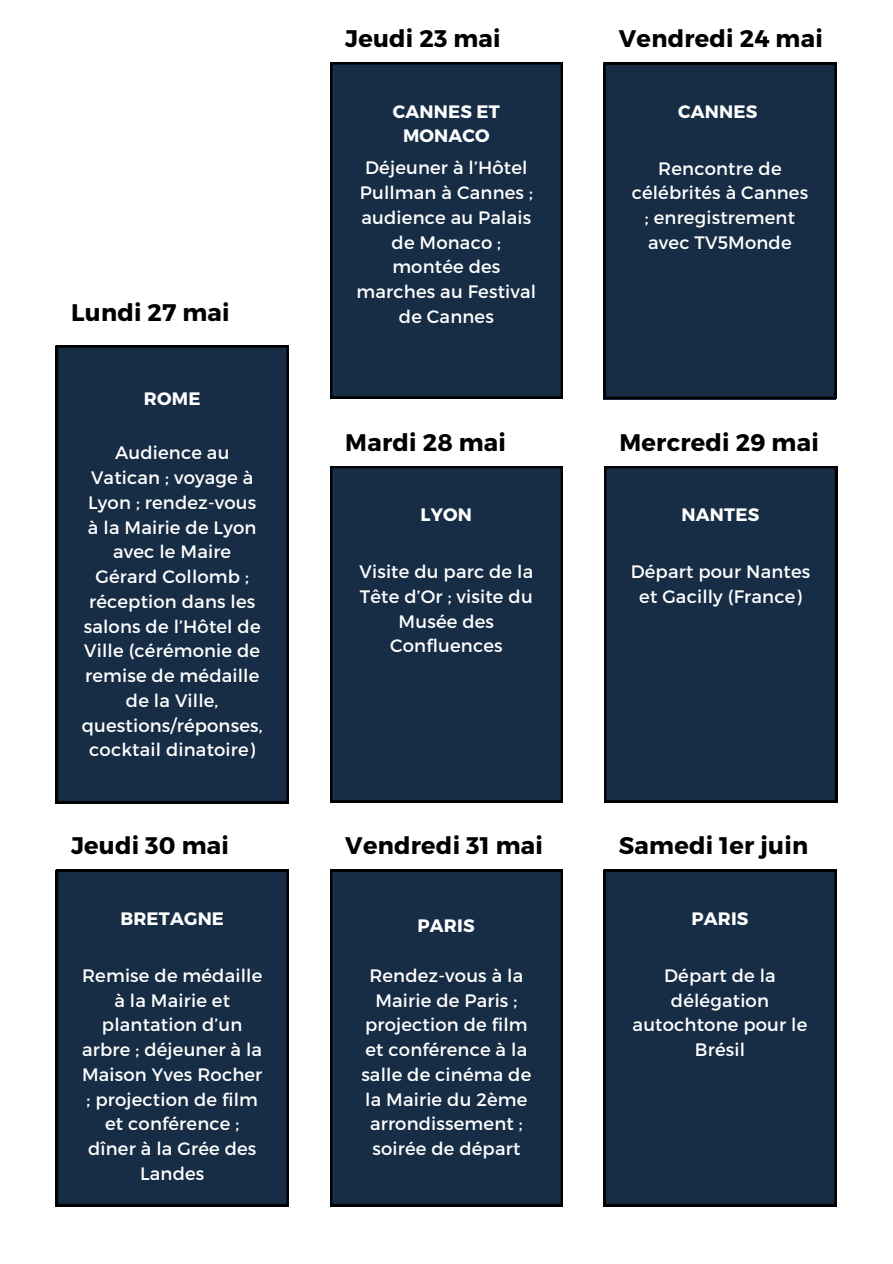
<style>
.page{position:relative;width:893px;height:1264px;background:#fff}
.page>*{position:absolute;margin:0;border:0;box-sizing:border-box;transform-origin:0 0}
.t1{font:700 24px "Montserrat";letter-spacing:.01em;color:#000}
.t2{font:18px/24.8px "Montserrat";letter-spacing:.01em;color:#fff;text-align:center}
.t3{font:700 18px/24.8px "Montserrat";letter-spacing:.01em;color:#fff;text-align:center}
</style>
<div class="page">
<div style="left:56px;top:345px;width:233px;height:458px;background:#172d45"></div>
<div style="left:330px;top:466px;width:233px;height:336px;background:#172d45"></div>
<div style="left:604px;top:466px;width:233px;height:336px;background:#172d45"></div>
<div style="left:56px;top:869px;width:233px;height:336px;background:#172d45"></div>
<div style="left:330px;top:869px;width:233px;height:336px;background:#172d45"></div>
<div style="left:603px;top:869px;width:233px;height:336px;background:#172d45"></div>
<div style="left:603px;top:63px;width:233px;height:336px;background:#172d45"></div>
<div style="left:330px;top:62px;width:233px;height:336px;background:#172d45"></div>
<p class="t1" style="left:71px;top:296px;width:160px">Lundi 27 mai</p>
<p class="t3" style="left:144px;top:385px;width:58px">ROME</p>
<p class="t2" style="left:82px;top:439px;width:182px">Audience au<br>Vatican ; voyage à<br>Lyon ; rendez-vous à la Mairie de Lyon avec le Maire<br>Gérard Collomb ; réception dans les salons de l’Hôtel de<br>Ville (cérémonie de remise de médaille de la Ville, questions/réponses, cocktail dinatoire)</p>
<p class="t1" style="left:71px;top:830px;width:159px">Jeudi 30 mai</p>
<p class="t3" style="left:120px;top:905px;width:105px">BRETAGNE</p>
<p class="t2" style="left:82px;top:962px;width:182px">Remise de médaille à la Mairie et plantation d’un arbre ; déjeuner à la<br>Maison Yves Rocher ; projection de film et conférence ; dîner à la Grée des<br>Landes</p>
<p class="t1" style="left:345px;top:23px;width:157px">Jeudi 23 mai</p>
<p class="t1" style="left:619px;top:23px;width:205px">Vendredi 24 mai</p>
<p class="t3" style="left:393px;top:98px;width:108px">CANNES ET<br>MONACO</p>
<p class="t3" style="left:678px;top:98px;width:81px">CANNES</p>
<p class="t2" style="left:356px;top:155px;width:181px">Déjeuner à l’Hôtel<br>Pullman à Cannes ; audience au Palais de Monaco ; montée des marches au Festival de Cannes</p>
<p class="t2" style="left:631px;top:155px;width:178px">Rencontre de célébrités à Cannes ; enregistrement avec TV5Monde</p>
<p class="t1" style="left:345px;top:426px;width:162px">Mardi 28 mai</p>
<p class="t1" style="left:619px;top:426px;width:201px">Mercredi 29 mai</p>
<p class="t3" style="left:420px;top:502px;width:53px">LYON</p>
<p class="t3" style="left:681px;top:502px;width:79px">NANTES</p>
<p class="t2" style="left:359px;top:558px;width:175px">Visite du parc de la<br>Tête d’Or ; visite du<br>Musée des<br>Confluences</p>
<p class="t2" style="left:630px;top:558px;width:181px">Départ pour Nantes et Gacilly (France)</p>
<p class="t1" style="left:345px;top:830px;width:199px">Vendredi 31 mai</p>
<p class="t1" style="left:619px;top:830px;width:191px">Samedi 1er juin</p>
<p class="t3" style="left:417px;top:911px;width:59px">PARIS</p>
<p class="t3" style="left:691px;top:905px;width:59px">PARIS</p>
<p class="t2" style="left:361px;top:962px;width:171px">Rendez-vous à la<br>Mairie de Paris ; projection de film et conférence à la salle de cinéma de la Mairie du 2ème arrondissement ; soirée de départ</p>
<p class="t2" style="left:632px;top:962px;width:176px">Départ de la délégation autochtone pour le<br>Brésil</p>
</div>
